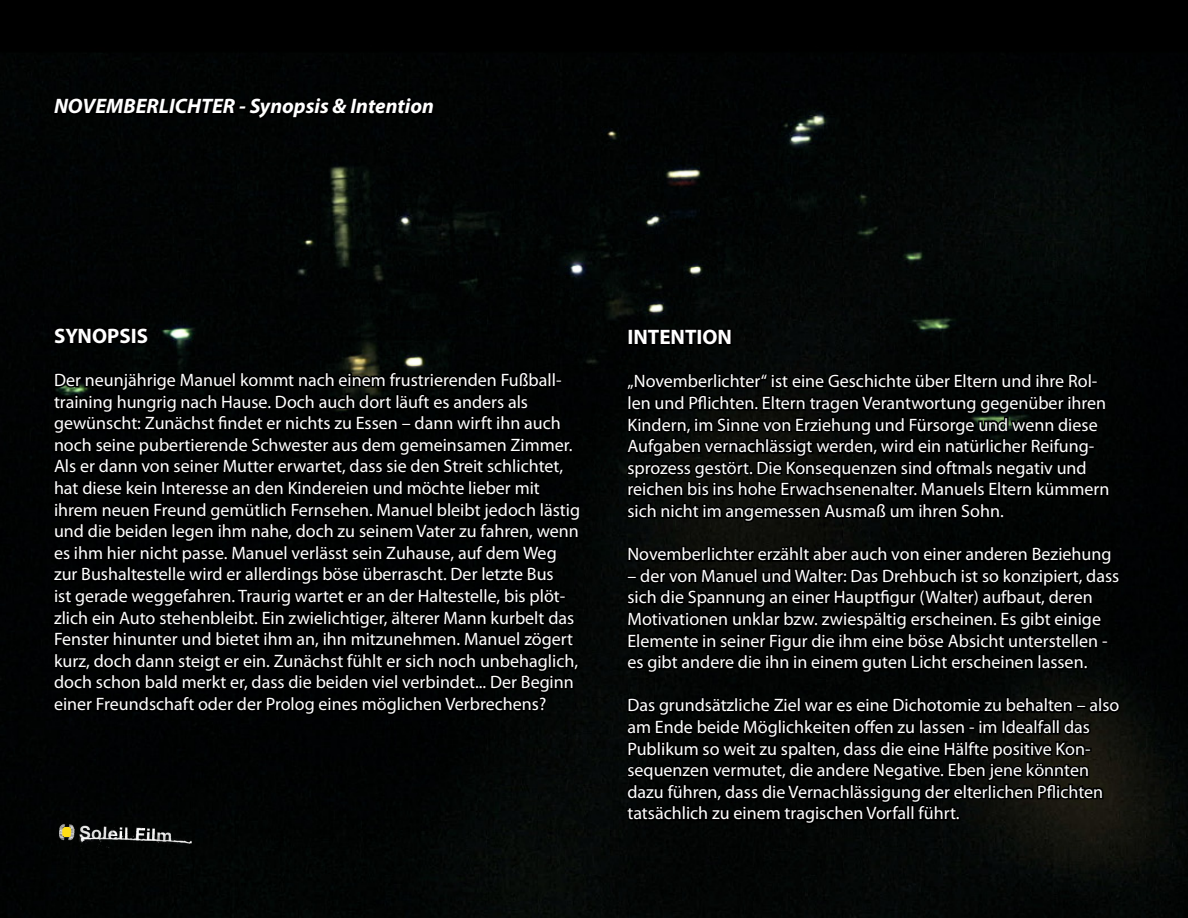
<style>
.page{position:relative;width:1188px;height:918px;background:#020404}
.page>*{position:absolute;margin:0;border:0;box-sizing:border-box;transform-origin:0 0}
.t1{font:italic 700 21px "Myriad Pro";color:#fff}
.t2{font:700 21px "Myriad Pro";color:#fff}
.t3{font:18px/21.6px "Myriad Pro";color:#fff}
</style>
<div class="page">
<svg style="left:623px;top:291px;width:499px;height:618px;background:#030504"></svg>
<div style="left:50px;top:289px;width:533px;height:510px;background:#000202"></div>
<img style="left:52px;top:819px;width:149px;height:30px">
<div style="left:51px;top:0;width:187px;height:216px;background:#010302"></div>
<div style="left:238px;top:105px;width:9px;height:6px;border:3px solid #000"></div>
<div style="left:246px;top:81px;width:190px;height:76px;background:#010303"></div>
<p class="t1" style="left:54px;top:93px;width:382px">NOVEMBERLICHTER - Synopsis &amp; Intention</p>
<p class="t2" style="left:54px;top:322px;width:96px">SYNOPSIS</p>
<p class="t3" style="left:54px;top:369px;width:528px">Der neunjährige Manuel kommt nach einem frustrierenden Fußball&shy;training hungrig nach Hause. Doch auch dort läuft es anders als gewünscht: Zunächst findet er nichts zu Essen – dann wirft ihn auch noch seine pubertierende Schwester aus dem gemeinsamen Zimmer.<br>Als er dann von seiner Mutter erwartet, dass sie den Streit schlichtet, hat diese kein Interesse an den Kindereien und möchte lieber mit ihrem neuen Freund gemütlich Fernsehen. Manuel bleibt jedoch lästig und die beiden legen ihm nahe, doch zu seinem Vater zu fahren, wenn es ihm hier nicht passe. Manuel verlässt sein Zuhause, auf dem Weg zur Bushaltestelle wird er allerdings böse überrascht. Der letzte Bus<br>ist gerade weggefahren. Traurig wartet er an der Haltestelle, bis plöt&shy;zlich ein Auto stehenbleibt. Ein zwielichtiger, älterer Mann kurbelt das Fenster hinunter und bietet ihm an, ihn mitzunehmen. Manuel zögert kurz, doch dann steigt er ein. Zunächst fühlt er sich noch unbehaglich, doch schon bald merkt er, dass die beiden viel verbindet... Der Beginn einer Freundschaft oder der Prolog eines möglichen Verbrechens?</p>
<p class="t2" style="left:627px;top:323px;width:106px">INTENTION</p>
<p class="t3" style="left:627px;top:370px;width:484px">„Novemberlichter“ ist eine Geschichte über Eltern und ihre Rol&shy;len und Pflichten. Eltern tragen Verantwortung gegenüber ihren Kindern, im Sinne von Erziehung und Fürsorge und wenn diese Aufgaben vernachlässigt werden, wird ein natürlicher Reifung&shy;sprozess gestört. Die Konsequenzen sind oftmals negativ und reichen bis ins hohe Erwachsenenalter. Manuels Eltern kümmern sich nicht im angemessen Ausmaß um ihren Sohn.</p>
<p class="t3" style="left:627px;top:543px;width:486px">Novemberlichter erzählt aber auch von einer anderen Beziehung</p>
<p class="t3" style="left:627px;top:565px;width:493px">– der von Manuel und Walter: Das Drehbuch ist so konzipiert, dass sich die Spannung an einer Hauptfigur (Walter) aufbaut, deren Motivationen unklar bzw. zwiespältig erscheinen. Es gibt einige Elemente in seiner Figur die ihm eine böse Absicht unterstellen - es gibt andere die ihn in einem guten Licht erscheinen lassen.</p>
<p class="t3" style="left:627px;top:694px;width:494px">Das grundsätzliche Ziel war es eine Dichotomie zu behalten – also am Ende beide Möglichkeiten offen zu lassen - im Idealfall das Publikum so weit zu spalten, dass die eine Hälfte positive Kon&shy;sequenzen vermutet, die andere Negative. Eben jene könnten dazu führen, dass die Vernachlässigung der elterlichen Pflichten tatsächlich zu einem tragischen Vorfall führt.</p>
</div>
